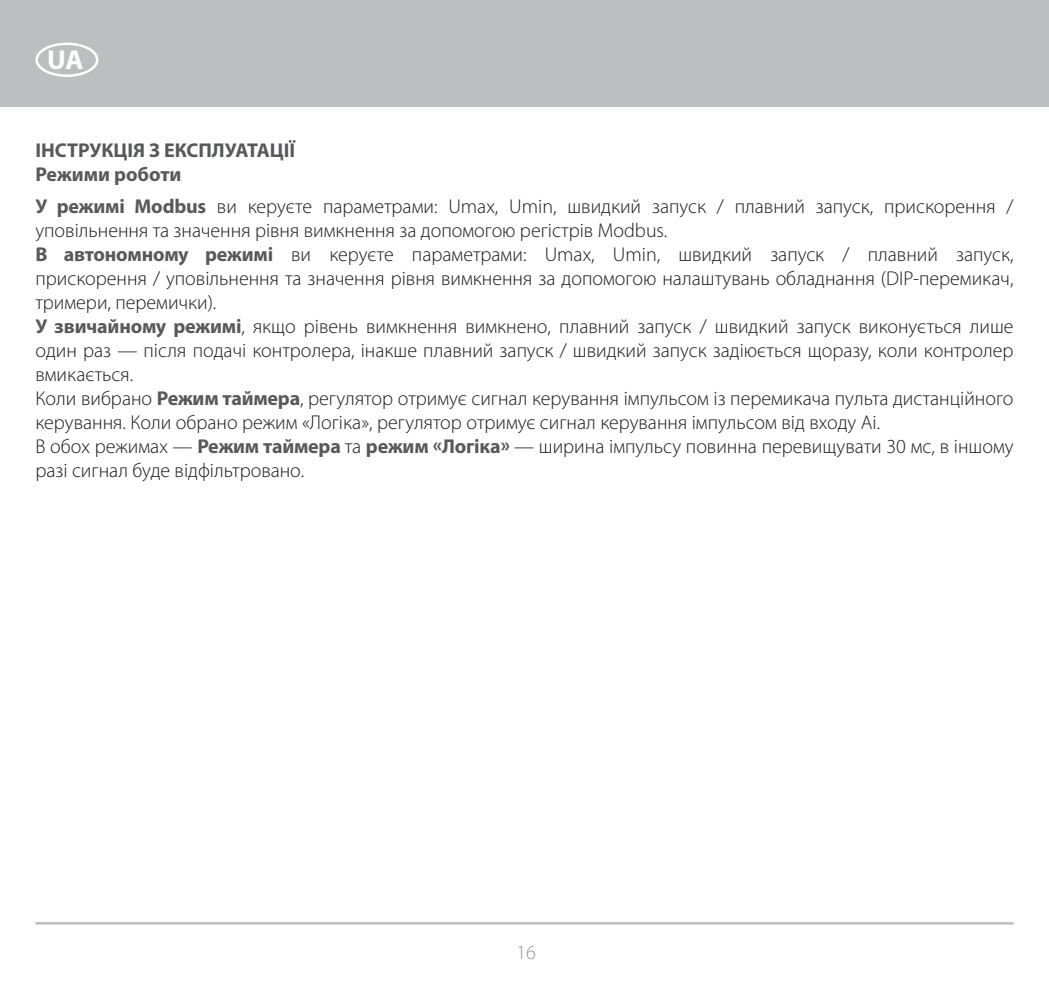
<style>
.page{position:relative;width:1049px;height:993px;background:#fff}
.page>*{position:absolute;margin:0;border:0;box-sizing:border-box;transform-origin:0 0}
.t1{font:700 27.5px "Myriad Pro";color:#fff}
.t2{font:300 20px/24px "Myriad Pro";color:#1c1c1b}
.t3{font:700 20px/24.5px "Myriad Pro";color:#58595b}
.t4{font:300 20px "Myriad Pro";color:#939598}
.s1{font-weight:700;color:#58595b}
</style>
<div class="page">
<div style="left:0;top:0;width:1049px;height:106px;background:#bcbec0"></div>
<div style="left:35px;top:43px;width:63px;height:34px;border:2px solid #fff;border-radius:50%"></div>
<hr style="left:35px;top:921px;width:978px;height:3px;background:#bcbec0">
<h1 class="t1" style="left:47px;top:42px;width:38px">UA</h1>
<p class="t3" style="left:35px;top:137px;width:261px">ІНСТРУКЦІЯ З ЕКСПЛУАТАЦІЇ<br>Режими роботи</p>
<p class="t2" style="left:35px;top:194px;width:980px"><span class="s1">У режимі Modbus</span> ви керуєте параметрами: Umax, Umin, швидкий запуск / плавний запуск, прискорення / уповільнення та значення рівня вимкнення за допомогою регістрів Modbus.<br><span class="s1">В автономному режимі</span> ви керуєте параметрами: Umax, Umin, швидкий запуск / плавний запуск, прискорення / уповільнення та значення рівня вимкнення за допомогою налаштувань обладнання (DIP-перемикач, тримери, перемички).<br><span class="s1">У звичайному режимі</span>, якщо рівень вимкнення вимкнено, плавний запуск / швидкий запуск виконується лише один раз — після подачі контролера, інакше плавний запуск / швидкий запуск задіюється щоразу, коли контролер вмикається.<br>Коли вибрано <span class="s1">Режим таймера</span>, регулятор отримує сигнал керування імпульсом із перемикача пульта дистанційного керування. Коли обрано режим «Логіка», регулятор отримує сигнал керування імпульсом від входу Ai.<br>В обох режимах — <span class="s1">Режим таймера</span> та <span class="s1">режим «Логіка»</span> — ширина імпульсу повинна перевищувати 30 мс, в іншому разі сигнал буде відфільтровано.</p>
<p class="t4" style="left:516px;top:940px;width:21px">16</p>
</div>
